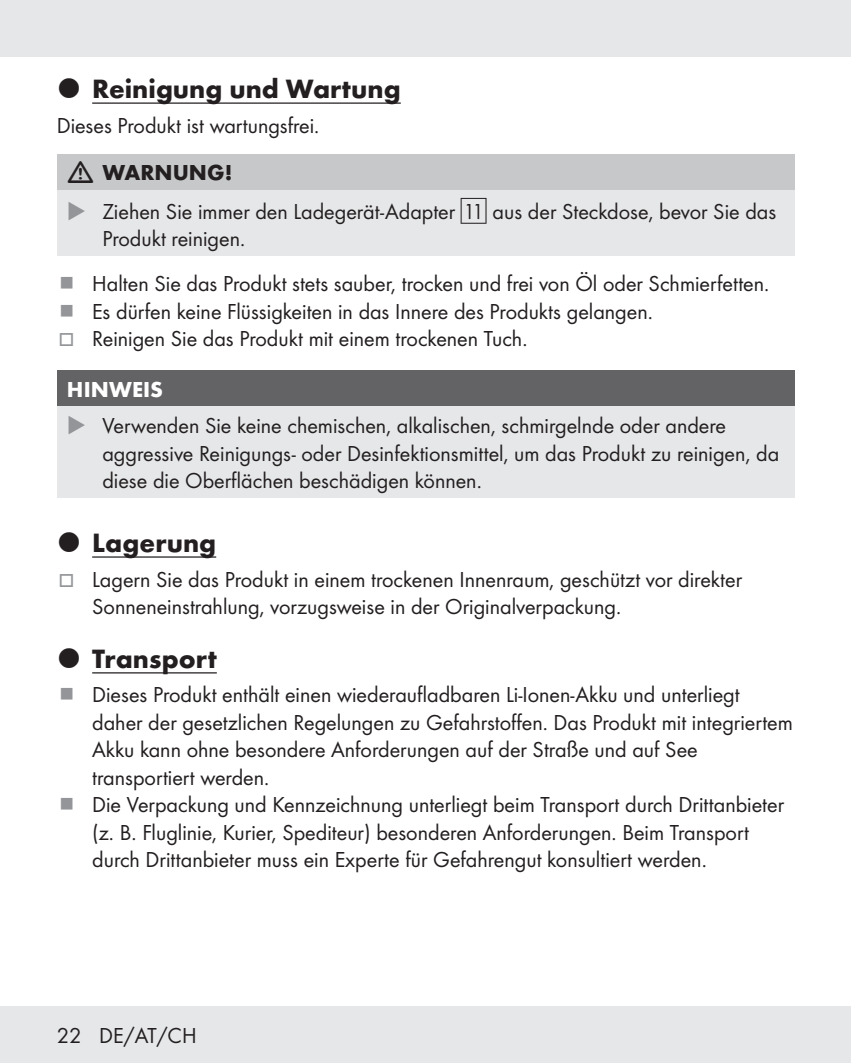
<style>
.page{position:relative;width:851px;height:1063px;background:#fff}
.page>*{position:absolute;margin:0;border:0;box-sizing:border-box;transform-origin:0 0}
.t1{font:700 27.5px "Futura";color:#231f20}
.Body{font:22.5px/27.5px "Futura Boo";color:#231f20}
.t2{font:700 22.5px "Futura";color:#231f20}
.Body-2{font:700 22.5px "Futura";color:#fff}
.s1{color:#939598}
.s2{font-family:"IMP Lidl Num Box";font-size:19.75px;color:#e6e7e9}
.s3{font-family:"IMP Lidl Num Box";font-size:19.75px}
</style>
<div class="page">
<div style="left:0;top:1006px;width:850px;height:57px;background:#e6e7e9"></div>
<div style="left:0;top:0;width:850px;height:57px;background:#e6e7e9"></div>
<hr style="left:92px;top:102px;width:309px;height:2px;background:#231f20">
<hr style="left:92px;top:556px;width:124px;height:2px;background:#231f20">
<hr style="left:92px;top:672px;width:125px;height:2px;background:#231f20">
<div style="left:57px;top:154px;width:737px;height:36px;background:#c7c8ca"></div>
<div style="left:57px;top:190px;width:737px;height:66px;background:#e6e7e9"></div>
<div style="left:57px;top:370px;width:737px;height:37px;background:#636366"></div>
<div style="left:57px;top:407px;width:737px;height:91px;background:#e6e7e9"></div>
<p class="t1" style="left:92px;top:69px;width:310px">Reinigung und Wartung</p>
<p class="Body" style="left:57px;top:110px;width:264px">Dieses Produkt ist wartungsfrei.</p>
<p class="t2" style="left:102px;top:156px;width:131px">WARNUNG!</p>
<p class="Body" style="left:102px;top:197px;width:675px;text-indent:-35px"><span class="s1">◆</span> Ziehen Sie immer den Ladegerät-Adapter <span class="s2">[</span><span class="s3">11]</span> aus der Steckdose, bevor Sie das<br>Produkt reinigen.</p>
<p class="Body" style="left:92px;top:269px;width:678px">Halten Sie das Produkt stets sauber, trocken und frei von Öl oder Schmierfetten.</p>
<p class="Body" style="left:92px;top:296px;width:562px">Es dürfen keine Flüssigkeiten in das Innere des Produkts gelangen.</p>
<p class="Body" style="left:58px;top:324px;width:470px"><span class="s1">□</span> Reinigen Sie das Produkt mit einem trockenen Tuch.</p>
<p class="Body-2" style="left:67px;top:373px;width:98px">HINWEIS</p>
<p class="Body" style="left:102px;top:411px;width:678px;text-indent:-35px"><span class="s1">◆</span> Verwenden Sie keine chemischen, alkalischen, schmirgelnde oder andere aggressive Reinigungs- oder Desinfektionsmittel, um das Produkt zu reinigen, da diese die Oberflächen beschädigen können.</p>
<p class="t1" style="left:92px;top:523px;width:125px">Lagerung</p>
<p class="Body" style="left:92px;top:564px;width:651px;text-indent:-34px"><span class="s1">□</span> Lagern Sie das Produkt in einem trockenen Innenraum, geschützt vor direkter<br>Sonneneinstrahlung, vorzugsweise in der Originalverpackung.</p>
<p class="t1" style="left:92px;top:638px;width:126px">Transport</p>
<p class="Body" style="left:92px;top:680px;width:702px">Dieses Produkt enthält einen wiederaufladbaren Li‑Ionen‑Akku und unterliegt daher der gesetzlichen Regelungen zu Gefahrstoffen. Das Produkt mit integriertem Akku kann ohne besondere Anforderungen auf der Straße und auf See transportiert werden.</p>
<p class="Body" style="left:92px;top:790px;width:693px">Die Verpackung und Kennzeichnung unterliegt beim Transport durch Drittanbieter (z. B. Fluglinie, Kurier, Spediteur) besonderen Anforderungen. Beim Transport durch Drittanbieter muss ein Experte für Gefahrengut konsultiert werden.</p>
<p class="Body" style="left:57px;top:1020px;width:141px">22 DE/AT/CH</p>
</div>
